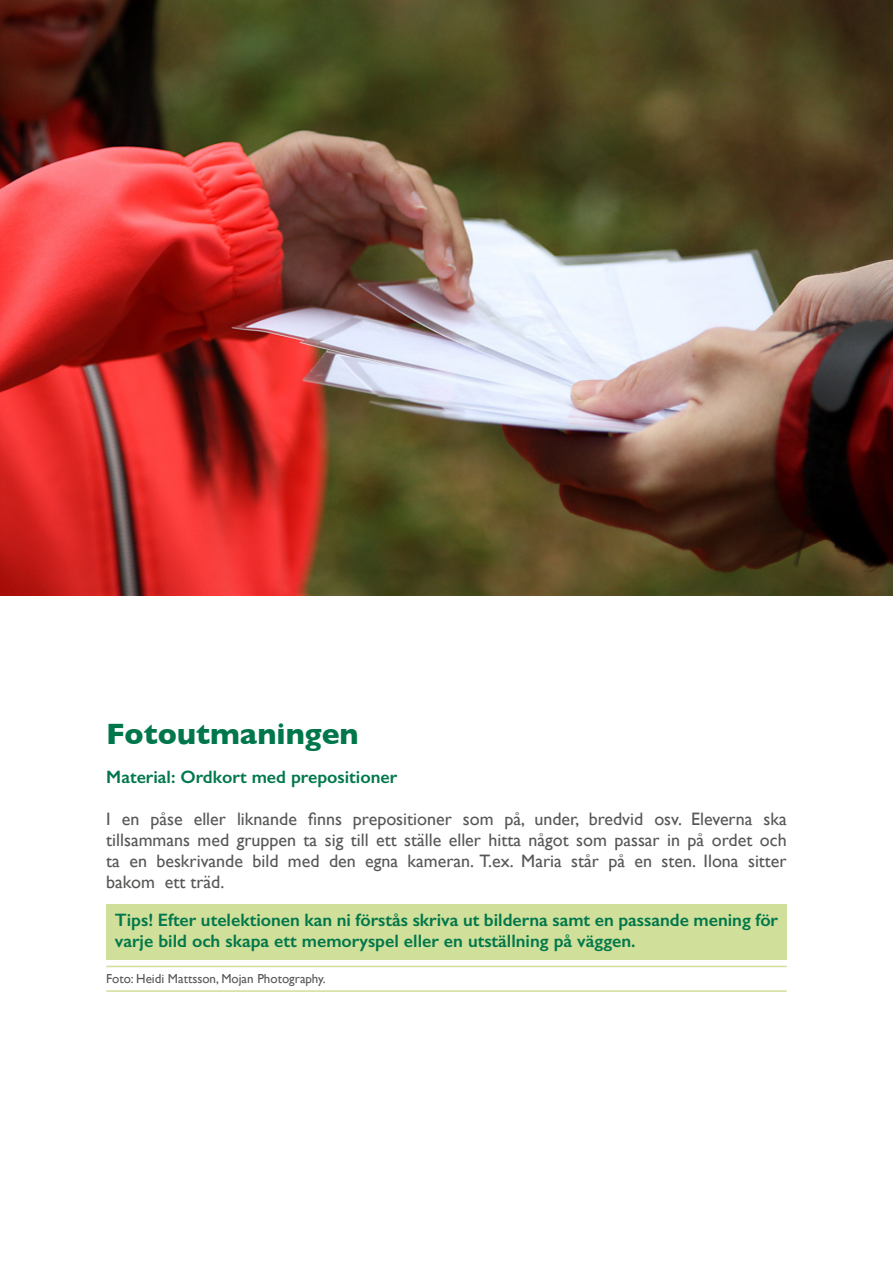
<style>
.page{position:relative;width:893px;height:1263px;background:#fff}
.page>*{position:absolute;margin:0;border:0;box-sizing:border-box;transform-origin:0 0}
.t1{font:700 30px "Gill Sans";color:#00774b}
.t2{font:18px/21px "Gill Sans";color:#575756;text-align:justify}
.t3{font:600 18px/21px "Gill Sans";color:#00774b}
.t4{font:13.05px "Gill Sans";color:#575756}
</style>
<div class="page">
<img style="left:0;top:0;width:893px;height:595px">
<div style="left:106px;top:904px;width:681px;height:55px;background:#d0df99"></div>
<hr style="left:106px;top:966px;width:681px;height:1px;background:#d0df99">
<hr style="left:106px;top:990px;width:681px;height:2px;background:#d0df99">
<h1 class="t1" style="left:106px;top:709px;width:254px">Fotoutmaningen</h1>
<p class="t3" style="left:106px;top:766px;width:292px">Material: Ordkort med prepositioner</p>
<p class="t2" style="left:106px;top:808px;width:682px">I en påse eller liknande finns prepositioner som på, under, bredvid osv. Eleverna ska tillsammans med gruppen ta sig till ett ställe eller hitta något som passar in på ordet och ta en beskrivande bild med den egna kameran. T.ex. Maria står på en sten. Ilona sitter bakom ett träd.</p>
<p class="t3" style="left:115px;top:909px;width:665px">Tips! Efter utelektionen kan ni förstås skriva ut bilderna samt en passande mening för varje bild och skapa ett memoryspel eller en utställning på väggen.</p>
<p class="t4" style="left:106px;top:971px;width:221px">Foto: Heidi Mattsson, Mojan Photography.</p>
</div>
